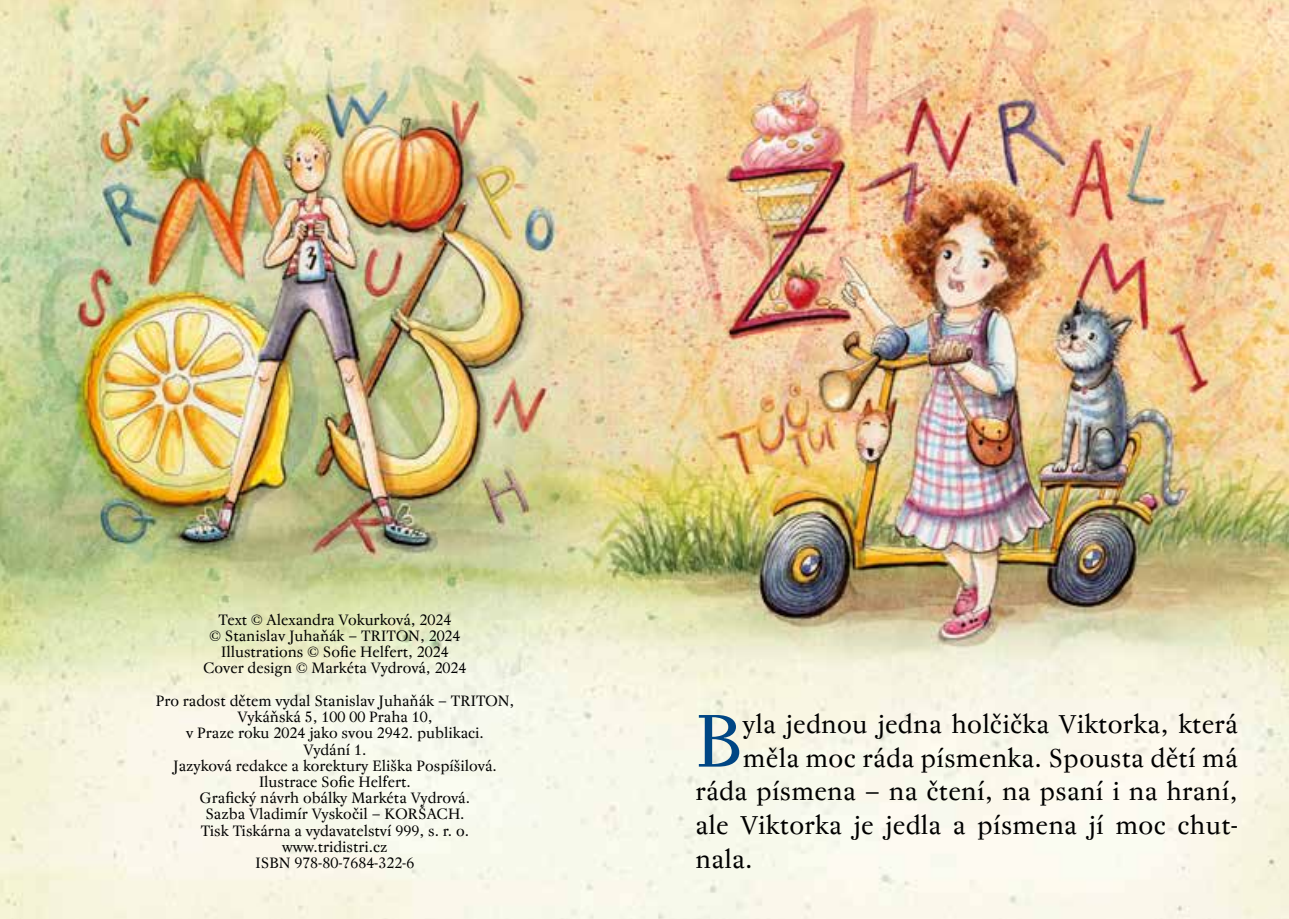
<style>
.page{position:relative;width:1289px;height:919px;background:#fff}
.page>*{position:absolute;margin:0;border:0;box-sizing:border-box;transform-origin:0 0}
.t1{font:74.92px "Regent Pro";color:#004684}
.t2{font:25.88px "Regent Pro";letter-spacing:.01em;color:#000}
.t3{font:15.08px/16.2px "Regent Pro";color:#000;text-align:center}
</style>
<div class="page">
<img style="left:0;top:0;width:1288px;height:918px">
<p class="t3" style="left:203px;top:611px;width:264px">Text © Alexandra Vokurková, 2024<br>© Stanislav Juhaňák – TRITON, 2024<br>Illustrations © Sofie Helfert, 2024<br>Cover design © Markéta Vydrová, 2024</p>
<p class="t3" style="left:156px;top:692px;width:360px">Pro radost dětem vydal Stanislav Juhaňák – TRITON, Vykáňská 5, 100 00 Praha 10,<br>v Praze roku 2024 jako svou 2942. publikaci.<br>Vydání 1.<br>Jazyková redakce a korektury Eliška Pospíšilová.<br>Ilustrace Sofie Helfert.<br>Grafický návrh obálky Markéta Vydrová.<br>Sazba Vladimír Vyskočil – KORŠACH.<br>Tisk Tiskárna a vydavatelství 999, s. r. o. www.tridistri.cz<br>ISBN 978-80-7684-322-6</p>
<h1 class="t1" style="left:695px;top:697px;width:48px">B</h1>
<h2 class="t2" style="left:743px;top:709px;width:496px">yla jednou jedna holčička Viktorka, která</h2>
<h2 class="t2" style="left:743px;top:742px;width:496px">měla moc ráda písmenka. Spousta dětí má</h2>
<h2 class="t2" style="left:695px;top:776px;width:544px">ráda písmena – na čtení, na psaní i na hraní,</h2>
<h2 class="t2" style="left:695px;top:810px;width:542px">ale Viktorka je jedla a písmena jí moc chut-</h2>
<h2 class="t2" style="left:695px;top:844px;width:59px">nala.</h2>
</div>
